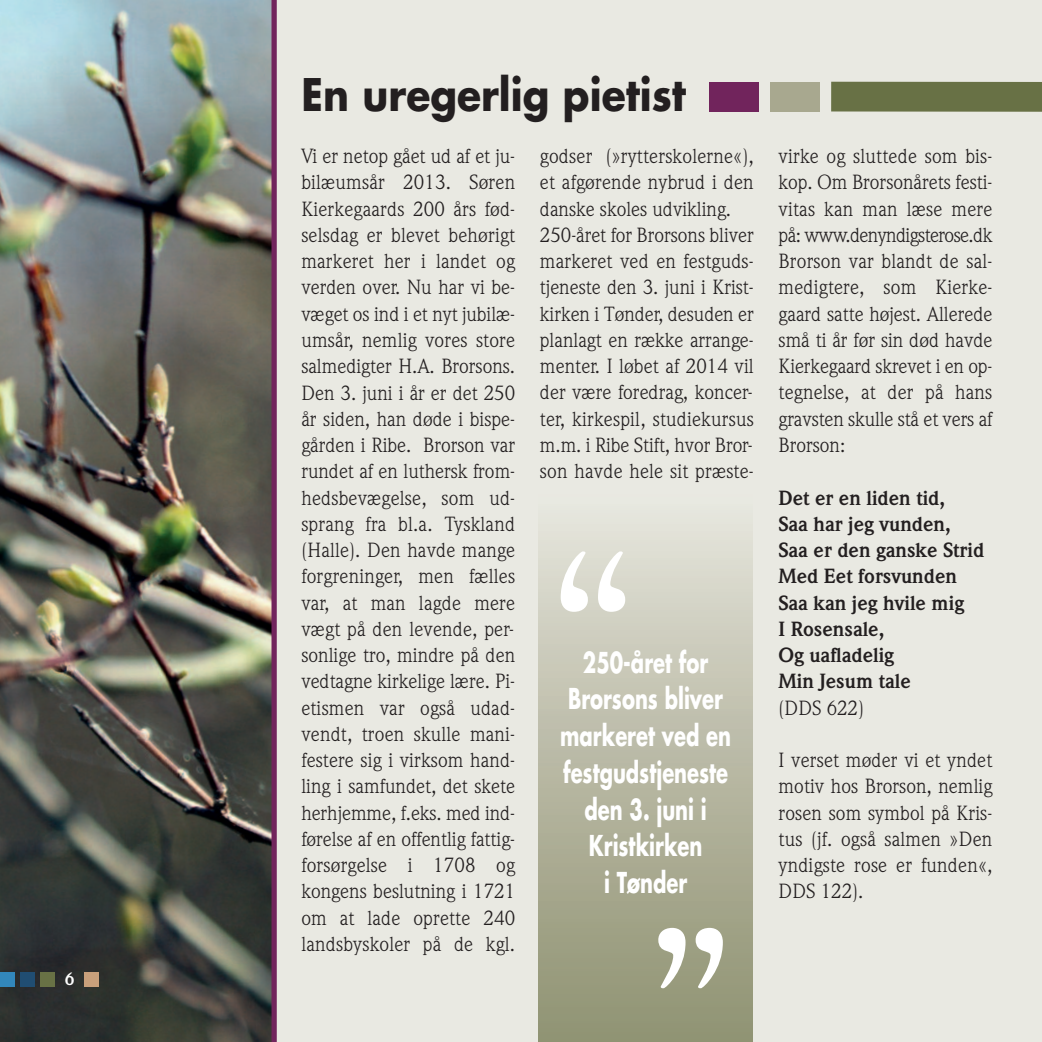
<style>
.page{position:relative;width:1042px;height:1042px;background:#fff}
.page>*{position:absolute;margin:0;border:0;box-sizing:border-box;transform-origin:0 0}
.t1{font:700 43.75px "Futura";color:#231f20;scale:.9 1}
.t2{font:700 28px/36.8px "Futura";color:#fff;text-align:center;scale:.7 1}
.t3{font:20.12px/26.2px "Weidemann";letter-spacing:.005em;color:#231f20;text-align:justify}
.t4{font:700 20.12px/26.2px "Weidemann";color:#231f20}
.t5{font:700 17.5px "Weidemann";color:#fff}
</style>
<div class="page">
<div style="left:269px;top:0;width:773px;height:1042px;background:#e9e9e2"></div>
<div style="left:709px;top:82px;width:50px;height:30px;background:#71245c"></div>
<div style="left:770px;top:82px;width:49px;height:30px;background:#a8a88f"></div>
<img style="left:0;top:0;width:271px;height:1042px">
<div style="left:84px;top:972px;width:15px;height:15px;background:#c9a07b"></div>
<div style="left:0;top:972px;width:15px;height:15px;background:#3287bb"></div>
<div style="left:20px;top:972px;width:15px;height:15px;background:#204d72"></div>
<div style="left:40px;top:972px;width:15px;height:15px;background:#687145"></div>
<div style="left:271px;top:0;width:6px;height:1042px;background:#71245c"></div>
<div style="left:538px;top:491px;width:215px;height:551px;background:linear-gradient(to bottom,#e7e6dd,#8d906f)"></div>
<svg style="left:561px;top:551px;width:64px;height:61px;background:#eaeae3"></svg>
<svg style="left:658px;top:928px;width:65px;height:60px;background:#c7c9b9"></svg>
<div style="left:831px;top:82px;width:211px;height:30px;background:#687145"></div>
<p class="t5" style="left:65px;top:972px;width:11px">6</p>
<h1 class="t1" style="left:301px;top:74px;width:429px">En uregerlig pietist</h1>
<p class="t3" style="left:301px;top:145px;width:215px">Vi er netop gået ud af et ju&shy;bilæumsår 2013. Søren Kierkegaards 200 års fød&shy;selsdag er blevet behørigt markeret her i landet og verden over. Nu har vi be&shy;væget os ind i et nyt jubilæ&shy;umsår, nemlig vores store salmedigter H.A. Brorsons.<br>Den 3. juni i år er det 250 år siden, han døde i bispe&shy;gården i Ribe. Brorson var rundet af en luthersk from&shy;hedsbevægelse, som ud&shy;sprang fra bl.a. Tyskland (Halle). Den havde mange forgreninger, men fælles var, at man lagde mere vægt på den levende, per&shy;sonlige tro, mindre på den vedtagne kirkelige lære. Pi&shy;etismen var også udad&shy;vendt, troen skulle mani&shy;festere sig i virksom hand&shy;ling i samfundet, det skete herhjemme, f.eks. med ind&shy;førelse af en offentlig fattig&shy;forsørgelse i 1708 og kongens beslutning i 1721 om at lade oprette 240 landsbyskoler på de kgl.</p>
<p class="t3" style="left:540px;top:145px;width:215px;text-align:left">godser (»rytterskolerne«), et afgørende nybrud i den danske skoles udvikling.<br>250-året for Brorsons bliver markeret ved en festguds&shy;tjeneste den 3. juni i Krist&shy;kirken i Tønder, desuden er planlagt en række arrange&shy;menter. I løbet af 2014 vil der være foredrag, koncer&shy;ter, kirkespil, studiekursus m.m. i Ribe Stift, hvor Bror&shy;son havde hele sit præste-</p>
<p class="t3" style="left:778px;top:145px;width:215px">virke og sluttede som bis&shy;kop. Om Brorsonårets festi&shy;vitas kan man læse mere på: www.denyndigsterose.dk Brorson var blandt de sal&shy;medigtere, som Kierke&shy;gaard satte højest. Allerede små ti år før sin død havde Kierkegaard skrevet i en op&shy;tegnelse, at der på hans gravsten skulle stå et vers af Brorson:</p>
<p class="t4" style="left:778px;top:486px;width:207px">Det er en liden tid,<br>Saa har jeg vunden,<br>Saa er den ganske Strid<br>Med Eet forsvunden<br>Saa kan jeg hvile mig<br>I Rosensale,<br>Og uafladelig<br>Min Jesum tale</p>
<p class="t3" style="left:778px;top:696px;width:87px">(DDS 622)</p>
<p class="t3" style="left:778px;top:749px;width:215px">I verset møder vi et yndet motiv hos Brorson, nemlig rosen som symbol på Kris&shy;tus (jf. også salmen »Den yndigste rose er funden«, DDS 122).</p>
<h2 class="t2" style="left:560px;top:646px;width:246px">250-året for<br>Brorsons bliver markeret ved en festgudstjeneste den 3. juni i<br>Kristkirken<br>i Tønder</h2>
</div>
